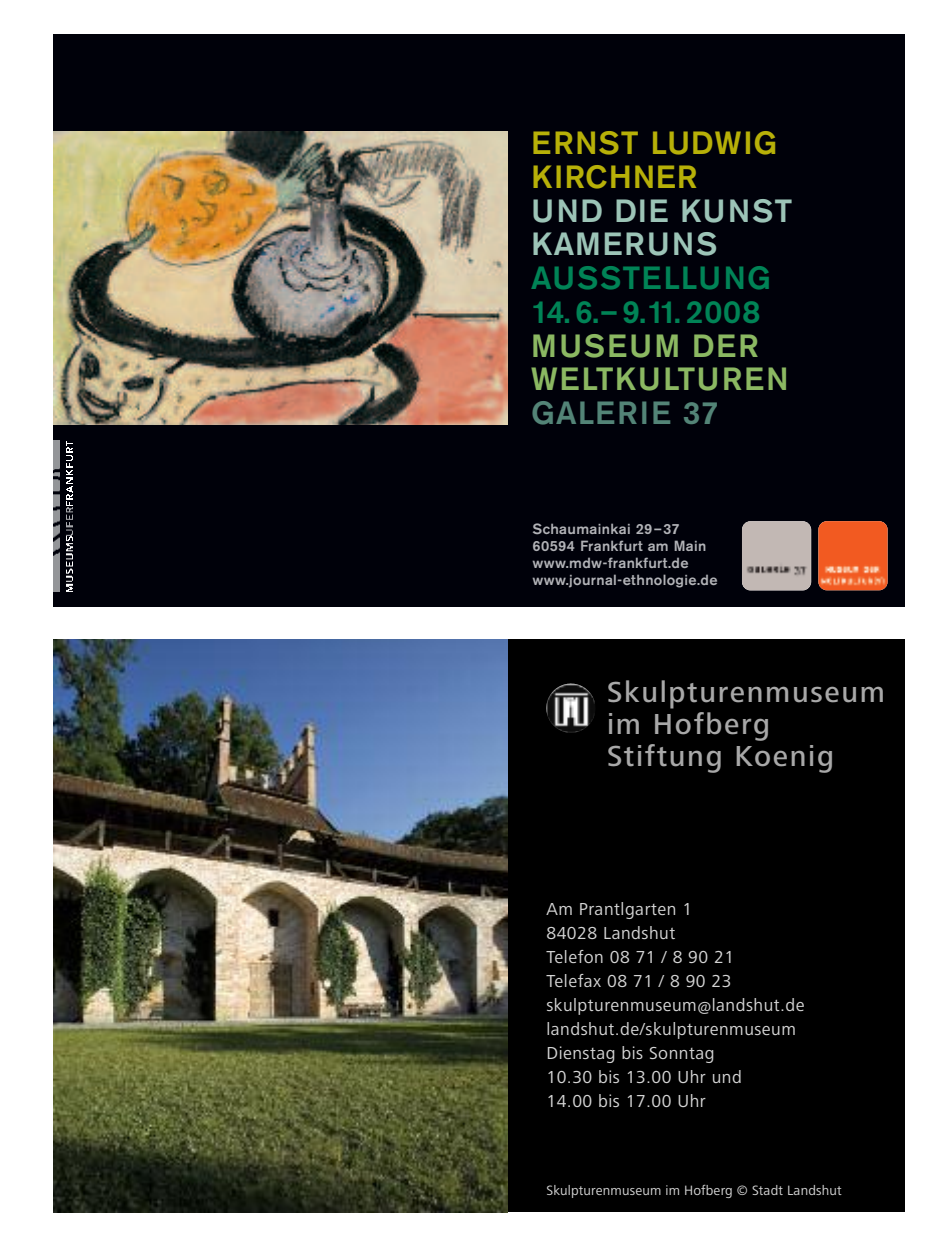
<style>
.page{position:relative;width:942px;height:1248px;background:#fff}
.page>*{position:absolute;margin:0;border:0;box-sizing:border-box;transform-origin:0 0}
.t1{font:31.8px/33.8px "Akzidenz Grotesk BQ Medium+EVTOXE";letter-spacing:.04em;color:#b7b008}
.t2{font:31.8px/33.8px "Akzidenz Grotesk BQ Medium+EVTOXE";letter-spacing:.055em;color:#8bb862}
.t3{font:500 30px/32px "Frutiger Next LT";letter-spacing:.055em;color:#a8a8a8}
.t4{font:18px/24px "Frutiger Next LT";letter-spacing:.025em;color:#d4d4d4}
.t5{font:14.6px/17px "Akzidenz Grotesk BQ Medium+EVTOXE";letter-spacing:.025em;color:#b2b3b7}
.t6{font:14px "Frutiger Next LT";letter-spacing:.01em;color:#d4d4d4}
.s1{color:#9cc4b7}
.s2{color:#008356}
.s3{color:#538477}
</style>
<div class="page">
<div style="left:54px;top:34px;width:850px;height:573px;background:#00010a"></div>
<img style="left:54px;top:132px;width:453px;height:293px">
<img style="left:818px;top:521px;width:69px;height:69px;border-radius:9px">
<img style="left:741px;top:521px;width:69px;height:69px;border-radius:9px">
<img style="left:54px;top:440px;width:6px;height:152px">
<img style="left:66px;top:441px;width:7px;height:151px">
<div style="left:54px;top:639px;width:850px;height:573px;background:#000"></div>
<img style="left:54px;top:639px;width:453px;height:572px">
<img style="left:570px;top:683px;width:25px;height:36px">
<p class="t1" style="left:531px;top:126px;width:262px">ERNST LUDWIG<br>KIRCHNER<br><span class="s1">UND DIE KUNST<br>KAMERUNS<br></span><span class="s2">AUSSTELLUNG</span></p>
<p class="t2" style="left:531px;top:294px;width:259px"><span class="s2">14. 6.–9.11. 2008<br></span>MUSEUM DER<br>WELTKULTUREN<br><span class="s3">GALERIE 37</span></p>
<p class="t5" style="left:532px;top:520px;width:186px">Schaumainkai 29–37<br>60594 Frankfurt am Main www.mdw-frankfurt.de www.journal-ethnologie.de</p>
<p class="t3" style="left:607px;top:679px;width:279px">Skulpturenmuseum im Hofberg<br>Stiftung Koenig</p>
<p class="t4" style="left:546px;top:898px;width:260px">Am Prantlgarten 1<br>84028 Landshut<br>Telefon 08 71 / 8 90 21<br>Telefax 08 71 / 8 90 23 skulpturenmuseum@landshut.de landshut.de/skulpturenmuseum<br>Dienstag bis Sonntag<br>10.30 bis 13.00 Uhr und<br>14.00 bis 17.00 Uhr</p>
<p class="t6" style="left:546px;top:1185px;width:296px">Skulpturenmuseum im Hofberg © Stadt Landshut</p>
</div>
